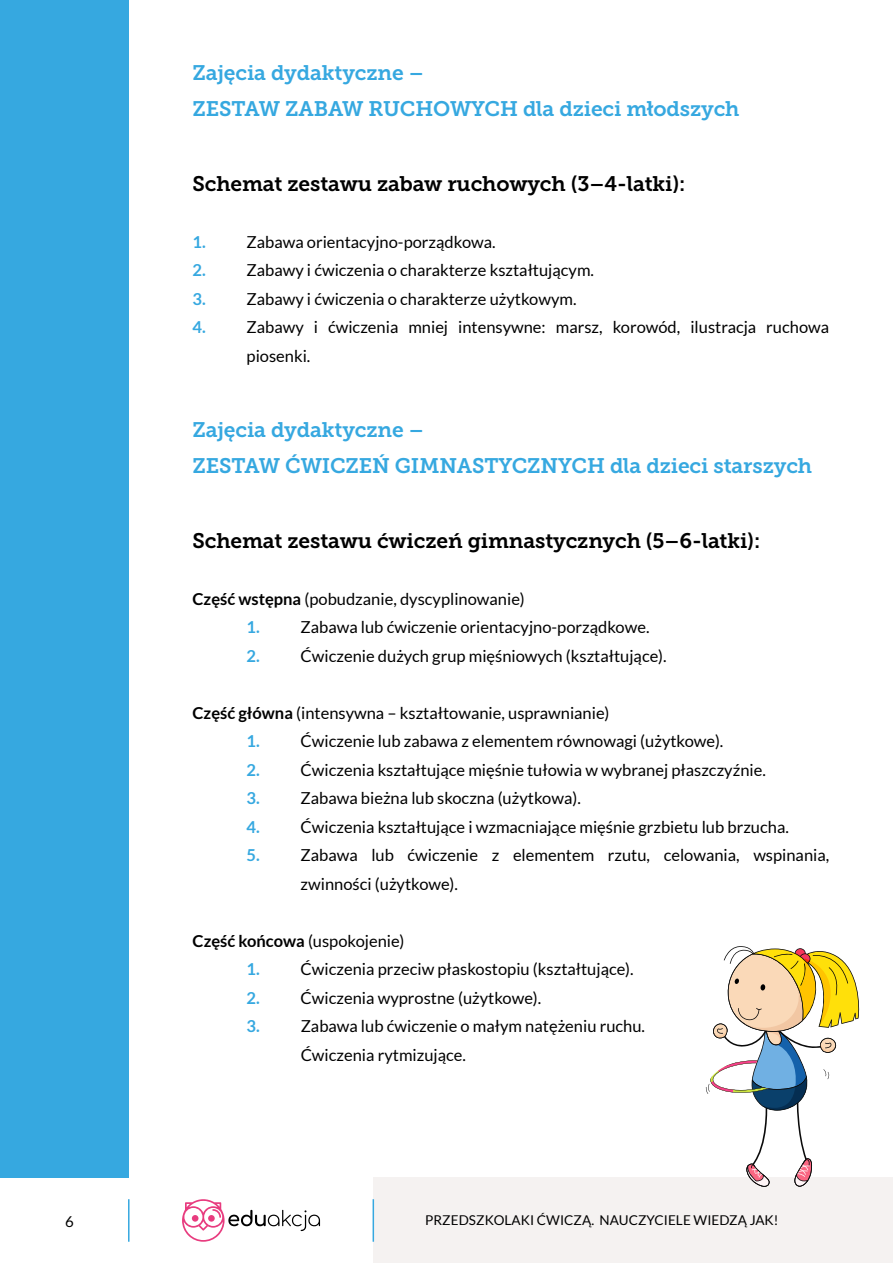
<style>
.page{position:relative;width:893px;height:1263px;background:#fff}
.page>*{position:absolute;margin:0;border:0;box-sizing:border-box;transform-origin:0 0}
.t1{font:21px/36px "Museo Slab 700";letter-spacing:-.005em;color:#36a8e0}
.t2{font:21px "Museo Slab 700";letter-spacing:-.005em;color:#000}
.t3{font:16.5px/28.5px "Lato";color:#000}
.t4{font:700 16.5px "Lato";color:#36a8e0}
.t5{font:15px "Lato";color:#000}
.t6{font:13.5px "Lato";letter-spacing:.005em;color:#000}
.s1{font-weight:700}
.s2{font-weight:700;color:#36a8e0}
</style>
<div class="page">
<div style="left:373px;top:1177px;width:520px;height:86px;background:#f5f2f1"></div>
<hr style="left:373px;top:1199px;width:1px;height:43px;background:#36a8e0">
<svg style="left:182px;top:1199px;width:138px;height:43px"></svg>
<hr style="left:128px;top:1199px;width:2px;height:43px;background:#36a8e0">
<div style="left:0;top:0;width:129px;height:1177px;background:#36a8e0"></div>
<svg style="left:705px;top:946px;width:155px;height:241px"></svg>
<p class="t1" style="left:193px;top:54px;width:548px">Zajęcia dydaktyczne –<br>ZESTAW ZABAW RUCHOWYCH dla dzieci młodszych</p>
<p class="t2" style="left:193px;top:171px;width:494px">Schemat zestawu zabaw ruchowych (3–4-latki):</p>
<p class="t4" style="left:193px;top:232px;width:15px">1.</p>
<p class="t3" style="left:247px;top:227px;width:251px">Zabawa orientacyjno-porządkowa.</p>
<p class="t4" style="left:193px;top:261px;width:15px">2.</p>
<p class="t3" style="left:247px;top:256px;width:349px">Zabawy i ćwiczenia o charakterze kształtującym.</p>
<p class="t4" style="left:193px;top:289px;width:15px">3.</p>
<p class="t3" style="left:247px;top:284px;width:331px">Zabawy i ćwiczenia o charakterze użytkowym.</p>
<p class="t4" style="left:193px;top:318px;width:15px">4.</p>
<p class="t3" style="left:247px;top:313px;width:584px">Zabawy i ćwiczenia mniej intensywne: marsz, korowód, ilustracja ruchowa piosenki.</p>
<p class="t1" style="left:193px;top:411px;width:621px">Zajęcia dydaktyczne –<br>ZESTAW ĆWICZEŃ GIMNASTYCZNYCH dla dzieci starszych</p>
<p class="t2" style="left:193px;top:528px;width:569px">Schemat zestawu ćwiczeń gimnastycznych (5–6-latki):</p>
<p class="t3" style="left:247px;top:584px;width:280px;text-indent:-54px"><span class="s1">Część wstępna</span> (pobudzanie, dyscyplinowanie)<br><span class="s2">1.</span></p>
<p class="t3" style="left:301px;top:613px;width:350px">Zabawa lub ćwiczenie orientacyjno-porządkowe.</p>
<p class="t4" style="left:247px;top:646px;width:15px">2.</p>
<p class="t3" style="left:301px;top:641px;width:367px">Ćwiczenie dużych grup mięśniowych (kształtujące).</p>
<p class="t3" style="left:247px;top:698px;width:364px;text-indent:-54px"><span class="s1">Część główna</span> (intensywna – kształtowanie, usprawnianie)<br><span class="s2">1.</span></p>
<p class="t3" style="left:301px;top:727px;width:424px">Ćwiczenie lub zabawa z elementem równowagi (użytkowe).</p>
<p class="t4" style="left:247px;top:760px;width:15px">2.</p>
<p class="t3" style="left:301px;top:755px;width:467px">Ćwiczenia kształtujące mięśnie tułowia w wybranej płaszczyźnie.</p>
<p class="t4" style="left:247px;top:789px;width:15px">3.</p>
<p class="t3" style="left:301px;top:784px;width:282px">Zabawa bieżna lub skoczna (użytkowa).</p>
<p class="t4" style="left:247px;top:817px;width:15px">4.</p>
<p class="t3" style="left:301px;top:812px;width:490px">Ćwiczenia kształtujące i wzmacniające mięśnie grzbietu lub brzucha.</p>
<p class="t4" style="left:247px;top:846px;width:15px">5.</p>
<p class="t3" style="left:301px;top:841px;width:530px">Zabawa lub ćwiczenie z elementem rzutu, celowania, wspinania, zwinności (użytkowe).</p>
<p class="t3" style="left:247px;top:926px;width:159px;text-indent:-54px"><span class="s1">Część końcowa</span> (uspokojenie)<br><span class="s2">1.</span></p>
<p class="t3" style="left:301px;top:955px;width:334px">Ćwiczenia przeciw płaskostopiu (kształtujące).</p>
<p class="t4" style="left:247px;top:988px;width:15px">2.</p>
<p class="t3" style="left:301px;top:983px;width:242px">Ćwiczenia wyprostne (użytkowe).</p>
<p class="t4" style="left:247px;top:1017px;width:15px">3.</p>
<p class="t3" style="left:301px;top:1012px;width:346px">Zabawa lub ćwiczenie o małym natężeniu ruchu.<br>Ćwiczenia rytmizujące.</p>
<p class="t5" style="left:65px;top:1213px;width:10px">6</p>
<p class="t6" style="left:425px;top:1213px;width:355px">PRZEDSZKOLAKI ĆWICZĄ. NAUCZYCIELE WIEDZĄ JAK!</p>
</div>
